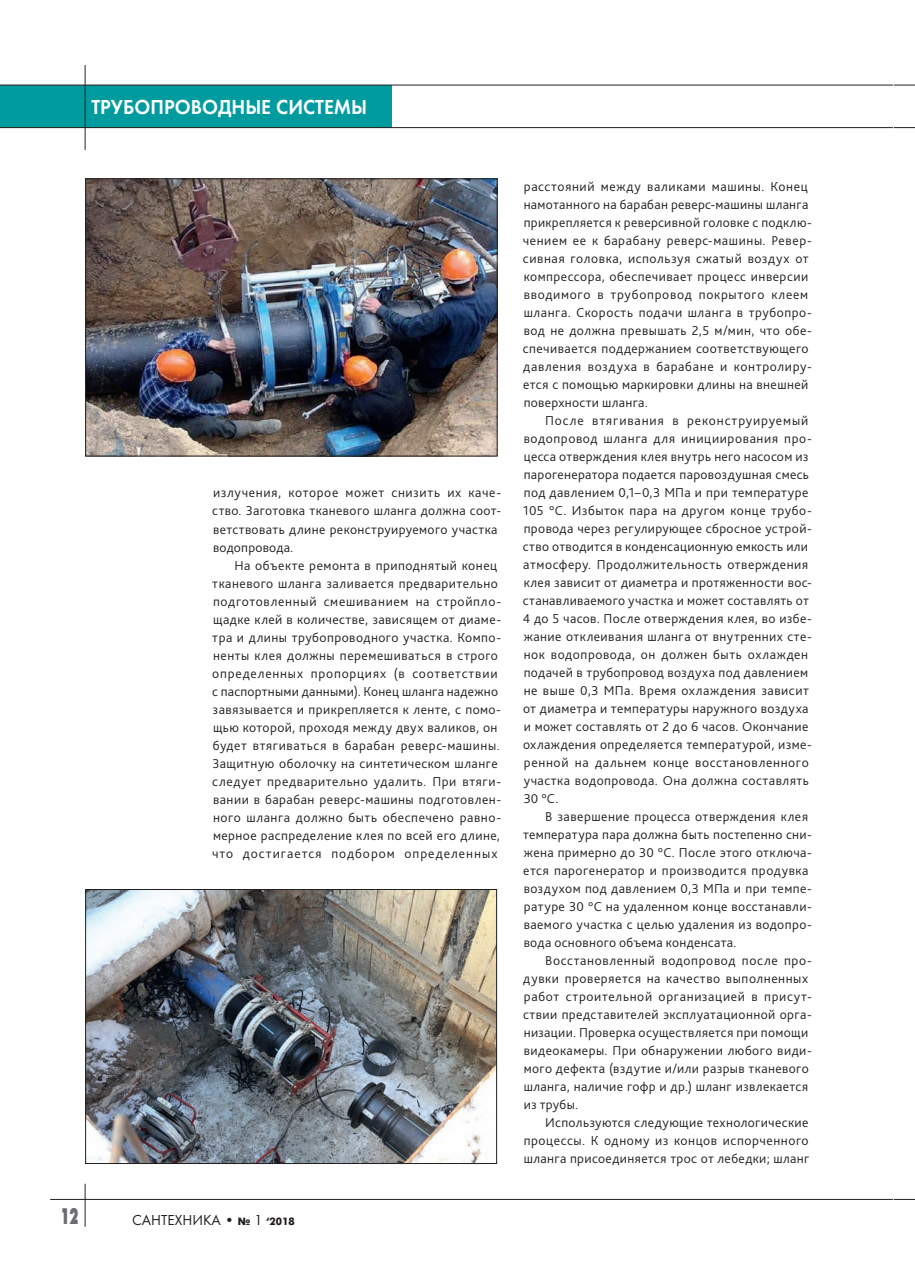
<style>
.page{position:relative;width:915px;height:1276px;background:#fff}
.page>*{position:absolute;margin:0;border:0;box-sizing:border-box;transform-origin:0 0}
.t1{font:22.5px "Futura Futuris X";color:#6c6d70;scale:.6 1}
.t2{font:21px "Futura Demi";color:#fff;scale:.95 1}
.t3{font:15px "Futura";color:#231f20}
.t4{font:300 13.5px/18px "Bliss Pro";letter-spacing:.035em;color:#231f20}
.s1{font-family:"Futura Futuris";font-weight:700;font-size:10.5px}
</style>
<div class="page">
<div style="left:0;top:85px;width:391px;height:43px;background:#009b9e"></div>
<svg style="left:893px;top:1199px;width:21px;height:1px"></svg>
<hr style="left:50px;top:1199px;width:842px;height:1px;background:#231f20">
<hr style="left:85px;top:1183px;width:1px;height:43px;background:#231f20">
<svg style="left:893px;top:85px;width:21px;height:1px"></svg>
<hr style="left:0;top:85px;width:892px;height:1px;background:#231f20">
<svg style="left:893px;top:127px;width:21px;height:1px"></svg>
<hr style="left:0;top:127px;width:892px;height:1px;background:#231f20">
<hr style="left:85px;top:65px;width:1px;height:85px;background:#231f20">
<img style="left:87px;top:181px;width:408px;height:273px">
<div style="left:85px;top:179px;width:412px;height:277px;border:1px solid #231f20"></div>
<img style="left:87px;top:891px;width:407px;height:270px">
<div style="left:85px;top:889px;width:411px;height:274px;border:1px solid #231f20"></div>
<h2 class="t2" style="left:91px;top:94px;width:292px">ТРУБОПРОВОДНЫЕ СИСТЕМЫ</h2>
<p class="t4" style="left:212px;top:484px;width:290px">излучения, которое может снизить их каче&shy;ство. Заготовка тканевого шланга должна соот&shy;ветствовать длине реконструируемого участка водопровода.</p>
<p class="t4" style="left:212px;top:556px;width:290px;text-indent:22px">На объекте ремонта в приподнятый конец тканевого шланга заливается предварительно подготовленный смешиванием на стройпло&shy;щадке клей в количестве, зависящем от диаме&shy;тра и длины трубопроводного участка. Компо&shy;ненты клея должны перемешиваться в строго определенных пропорциях (в соответствии с паспортными данными). Конец шланга надежно завязывается и прикрепляется к ленте, с помо&shy;щью которой, проходя между двух валиков, он будет втягиваться в барабан реверс-машины.<br>Защитную оболочку на синтетическом шланге следует предварительно удалить. При втяги&shy;вании в барабан реверс-машины подготовлен&shy;ного шланга должно быть обеспечено равно&shy;мерное распределение клея по всей его длине, что достигается подбором определенных</p>
<h1 class="t1" style="left:61px;top:1202px;width:32px">12</h1>
<p class="t3" style="left:132px;top:1211px;width:164px">САНТЕХНИКА • <span class="s1">№</span> 1 <span class="s1">‘2018</span></p>
<p class="t4" style="left:522px;top:177px;width:290px">расстояний между валиками машины. Конец намотанного на барабан реверс-машины шланга прикрепляется к реверсивной головке с подклю&shy;чением ее к барабану реверс-машины. Ревер&shy;сивная головка, используя сжатый воздух от компрессора, обеспечивает процесс инверсии вводимого в трубопровод покрытого клеем шланга. Скорость подачи шланга в трубопро&shy;вод не должна превышать 2,5 м/мин, что обе&shy;спечивается поддержанием соответствующего давления воздуха в барабане и контролиру&shy;ется с помощью маркировки длины на внешней поверхности шланга.</p>
<p class="t4" style="left:522px;top:411px;width:290px;text-indent:22px">После втягивания в реконструируемый водопровод шланга для инициирования про&shy;цесса отверждения клея внутрь него насосом из парогенератора подается паровоздушная смесь под давлением 0,1–0,3 МПа и при температуре 105 °C. Избыток пара на другом конце трубо&shy;провода через регулирующее сбросное устрой&shy;ство отводится в конденсационную емкость или атмосферу. Продолжительность отверждения клея зависит от диаметра и протяженности вос&shy;станавливаемого участка и может составлять от 4 до 5 часов. После отверждения клея, во избе&shy;жание отклеивания шланга от внутренних сте&shy;нок водопровода, он должен быть охлажден подачей в трубопровод воздуха под давлением не выше 0,3 МПа. Время охлаждения зависит от диаметра и температуры наружного воздуха и может составлять от 2 до 6 часов. Окончание охлаждения определяется температурой, изме&shy;ренной на дальнем конце восстановленного участка водопровода. Она должна составлять 30 °C.</p>
<p class="t4" style="left:523px;top:807px;width:290px;text-indent:22px">В завершение процесса отверждения клея температура пара должна быть постепенно сни&shy;жена примерно до 30 °C. После этого отключа&shy;ется парогенератор и производится продувка воздухом под давлением 0,3 МПа и при темпе&shy;ратуре 30 °C на удаленном конце восстанавли&shy;ваемого участка с целью удаления из водопро&shy;вода основного объема конденсата.</p>
<p class="t4" style="left:523px;top:951px;width:290px;text-indent:22px">Восстановленный водопровод после про&shy;дувки проверяется на качество выполненных работ строительной организацией в присут&shy;ствии представителей эксплуатационной орга&shy;низации. Проверка осуществляется при помощи видеокамеры. При обнаружении любого види&shy;мого дефекта (вздутие и/или разрыв тканевого шланга, наличие гофр и др.) шланг извлекается из трубы.</p>
<p class="t4" style="left:523px;top:1113px;width:287px;text-align:justify;text-indent:21px">Используются следующие технологические процессы. К одному из концов испорченного шланга присоединяется трос от лебедки; шланг</p>
</div>
